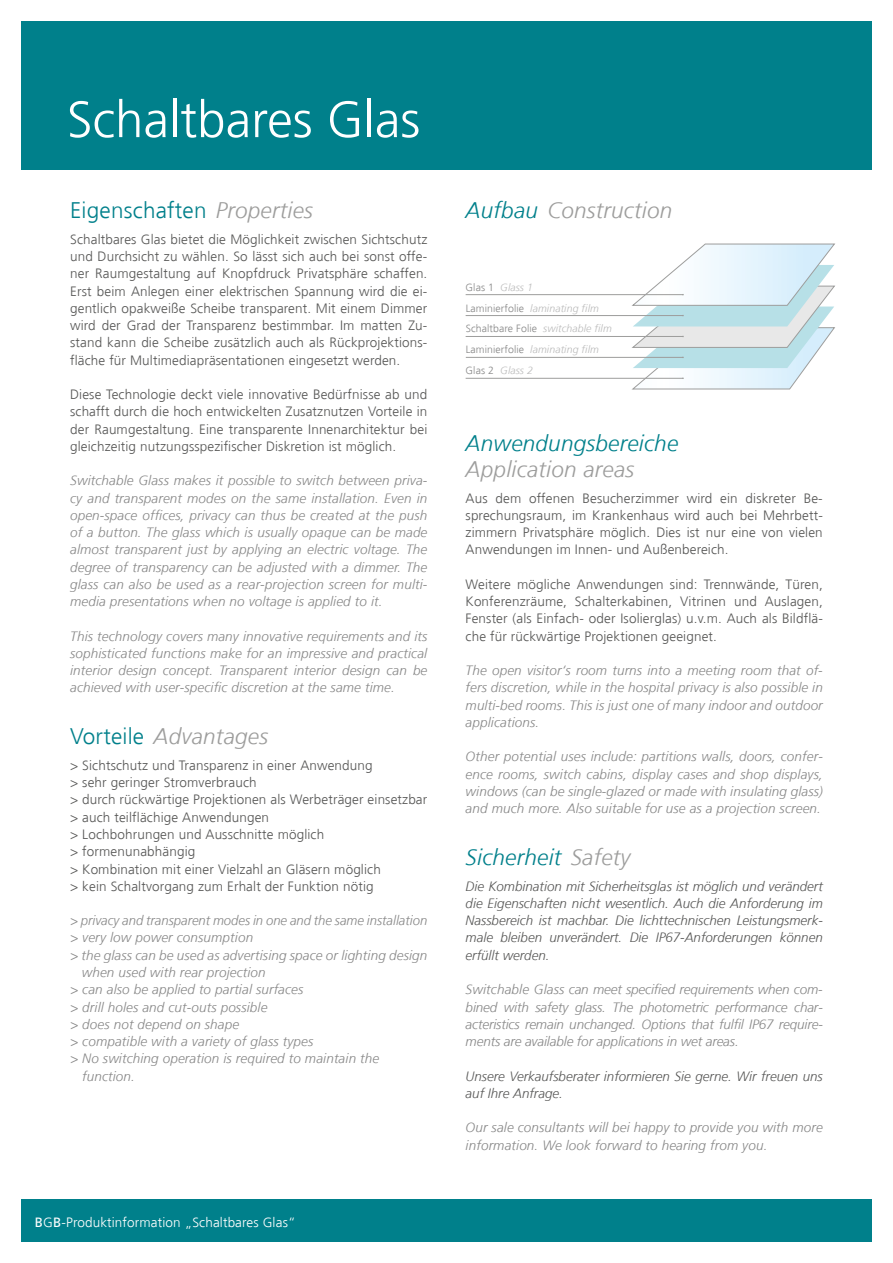
<style>
.page{position:relative;width:893px;height:1263px;background:#fff}
.page>*{position:absolute;margin:0;border:0;box-sizing:border-box;transform-origin:0 0}
.t1{font:300 51px "Frutiger";color:#fff}
.t2{font:italic 300 22.5px "Frutiger";letter-spacing:.01em;color:#9d9d9c}
.t3{font:italic 300 22.5px "Frutiger";letter-spacing:.01em;color:#00808b}
.t4{font:300 22.5px "Frutiger";letter-spacing:.01em;color:#00808b}
.t5{font:italic 300 13.5px/17.2px "Frutiger";letter-spacing:.01em;color:#878787;text-align:justify}
.t6{font:300 13.5px/17.2px "Frutiger";letter-spacing:.01em;color:#575756;text-align:justify}
.t7{font:italic 300 13.5px/17.2px "Frutiger";color:#575756;text-align:justify}
.t8{font:300 13.5px "Frutiger";letter-spacing:.01em;color:#fff}
.t9{font:italic 300 10.5px "Frutiger";letter-spacing:.01em;color:#bababa}
.t10{font:300 10.5px "Frutiger";letter-spacing:.01em;color:#878787}
.s1{font-style:italic;color:#9d9d9c}
.s2{font-style:normal;color:#00808b}
.s3{font-weight:400}
.s4{color:#00808b}
.s5{font-style:normal;color:#878787}
.s6{font-style:italic;color:#bababa}
.s7{color:#9d9d9c}
</style>
<div class="page">
<div style="left:21px;top:21px;width:851px;height:149px;background:#00808b"></div>
<div style="left:21px;top:1199px;width:851px;height:43px;background:#00808b"></div>
<hr style="left:466px;top:315px;width:217px;height:1px;background:#9d9d9c">
<hr style="left:466px;top:357px;width:217px;height:1px;background:#9d9d9c">
<hr style="left:466px;top:336px;width:217px;height:1px;background:#9d9d9c">
<hr style="left:466px;top:294px;width:217px;height:1px;background:#9d9d9c">
<hr style="left:466px;top:378px;width:217px;height:1px;background:#9d9d9c">
<svg style="left:631px;top:243px;width:204px;height:147px"></svg>
<h1 class="t1" style="left:67px;top:91px;width:355px">Schaltbares Glas</h1>
<h2 class="t4" style="left:70px;top:197px;width:244px">Eigenschaften <span class="s1">Properties</span></h2>
<p class="t6" style="left:70px;top:231px;width:359px">Schaltbares Glas bietet die Möglichkeit zwischen Sichtschutz und Durchsicht zu wählen. So lässt sich auch bei sonst offe&shy;ner Raumgestaltung auf Knopfdruck Privatsphäre schaffen.<br>Erst beim Anlegen einer elektrischen Spannung wird die ei&shy;gentlich opakweiße Scheibe transparent. Mit einem Dimmer wird der Grad der Transparenz bestimmbar. Im matten Zu&shy;stand kann die Scheibe zusätzlich auch als Rückprojektions&shy;fläche für Multimediapräsentationen eingesetzt werden.</p>
<p class="t6" style="left:70px;top:386px;width:359px">Diese Technologie deckt viele innovative Bedürfnisse ab und schafft durch die hoch entwickelten Zusatznutzen Vorteile in der Raumgestaltung. Eine transparente Innenarchitektur bei gleichzeitig nutzungsspezifischer Diskretion ist möglich.</p>
<p class="t5" style="left:70px;top:472px;width:359px">Switchable Glass makes it possible to switch between priva&shy;cy and transparent modes on the same installation. Even in open-space offices, privacy can thus be created at the push of a button. The glass which is usually opaque can be made almost transparent just by applying an electric voltage. The degree of transparency can be adjusted with a dimmer. The glass can also be used as a rear-projection screen for multi&shy;media presentations when no voltage is applied to it.</p>
<p class="t5" style="left:70px;top:627px;width:359px">This technology covers many innovative requirements and its sophisticated functions make for an impressive and practical interior design concept. Transparent interior design can be achieved with user-specific discretion at the same time.</p>
<h2 class="t2" style="left:70px;top:723px;width:199px"><span class="s2">Vorteile</span> Advantages</h2>
<p class="t6" style="left:70px;top:757px;width:359px;text-align:left">&gt; Sichtschutz und Transparenz in einer Anwendung<br>&gt; sehr geringer Stromverbrauch<br>&gt; durch rückwärtige Projektionen als Werbeträger einsetzbar &gt; auch teilflächige Anwendungen<br>&gt; Lochbohrungen und Ausschnitte möglich<br>&gt; formenunabhängig<br>&gt; Kombination mit einer Vielzahl an Gläsern möglich<br>&gt; kein Schaltvorgang zum Erhalt der Funktion nötig</p>
<p class="t5" style="left:70px;top:912px;width:359px">&gt; privacy and transparent modes in one and the same installation</p>
<p class="t5" style="left:70px;top:929px;width:185px">&gt; very low power consumption</p>
<p class="t5" style="left:70px;top:947px;width:359px">&gt; the glass can be used as advertising space or lighting design</p>
<p class="t5" style="left:82px;top:964px;width:185px">when used with rear projection</p>
<p class="t5" style="left:70px;top:981px;width:235px">&gt; can also be applied to partial surfaces</p>
<p class="t5" style="left:70px;top:998px;width:199px">&gt; drill holes and cut-outs possible</p>
<p class="t5" style="left:70px;top:1016px;width:171px">&gt; does not depend on shape</p>
<p class="t5" style="left:70px;top:1033px;width:245px">&gt; compatible with a variety of glass types</p>
<p class="t5" style="left:70px;top:1050px;width:311px">&gt; No switching operation is required to maintain the</p>
<p class="t5" style="left:82px;top:1067px;width:54px">function.</p>
<p class="t8" style="left:35px;top:1214px;width:262px"><span class="s3">B</span>G<span class="s3">B</span>-Produktinformation „Schaltbares Glas“</p>
<h2 class="t2" style="left:466px;top:197px;width:208px"><span class="s4">Aufbau</span> Construction</h2>
<p class="t9" style="left:466px;top:281px;width:69px"><span class="s5">Glas 1</span> Glass 1</p>
<p class="t9" style="left:466px;top:302px;width:135px"><span class="s5">Laminierfolie</span> laminating film</p>
<p class="t9" style="left:466px;top:344px;width:135px"><span class="s5">Laminierfolie</span> laminating film</p>
<p class="t10" style="left:466px;top:323px;width:148px">Schaltbare Folie <span class="s6">switchable film</span></p>
<p class="t9" style="left:466px;top:365px;width:69px"><span class="s5">Glas 2</span> Glass 2</p>
<h2 class="t3" style="left:466px;top:430px;width:214px">Anwendungsbereiche</h2>
<h2 class="t2" style="left:466px;top:456px;width:170px">Application areas</h2>
<p class="t6" style="left:466px;top:489px;width:359px">Aus dem offenen Besucherzimmer wird ein diskreter Be&shy;sprechungsraum, im Krankenhaus wird auch bei Mehrbett&shy;zimmern Privatsphäre möglich. Dies ist nur eine von vielen Anwendungen im Innen- und Außenbereich.</p>
<p class="t6" style="left:466px;top:576px;width:359px">Weitere mögliche Anwendungen sind: Trennwände, Türen, Konferenzräume, Schalterkabinen, Vitrinen und Auslagen, Fenster (als Einfach- oder Isolierglas) u.v.m. Auch als Bildflä&shy;che für rückwärtige Projektionen geeignet.</p>
<p class="t5" style="left:466px;top:662px;width:359px">The open visitor‘s room turns into a meeting room that of&shy;fers discretion, while in the hospital privacy is also possible in multi-bed rooms. This is just one of many indoor and outdoor applications.</p>
<p class="t5" style="left:466px;top:748px;width:359px">Other potential uses include: partitions walls, doors, confer&shy;ence rooms, switch cabins, display cases and shop displays, windows (can be single-glazed or made with insulating glass) and much more. Also suitable for use as a projection screen.</p>
<h2 class="t3" style="left:466px;top:844px;width:166px">Sicherheit <span class="s7">Safety</span></h2>
<p class="t7" style="left:466px;top:877px;width:359px">Die Kombination mit Sicherheitsglas ist möglich und verändert die Eigenschaften nicht wesentlich. Auch die Anforderung im Nassbereich ist machbar. Die lichttechnischen Leistungsmerk&shy;male bleiben unverändert. Die IP67-Anforderungen können erfüllt werden.</p>
<p class="t5" style="left:466px;top:981px;width:359px">Switchable Glass can meet specified requirements when com&shy;bined with safety glass. The photometric performance char&shy;acteristics remain unchanged. Options that fulfil IP67 require&shy;ments are available for applications in wet areas.</p>
<p class="t7" style="left:466px;top:1067px;width:359px">Unsere Verkaufsberater informieren Sie gerne. Wir freuen uns auf Ihre Anfrage.</p>
<p class="t5" style="left:466px;top:1119px;width:359px">Our sale consultants will bei happy to provide you with more information. We look forward to hearing from you.</p>
</div>
